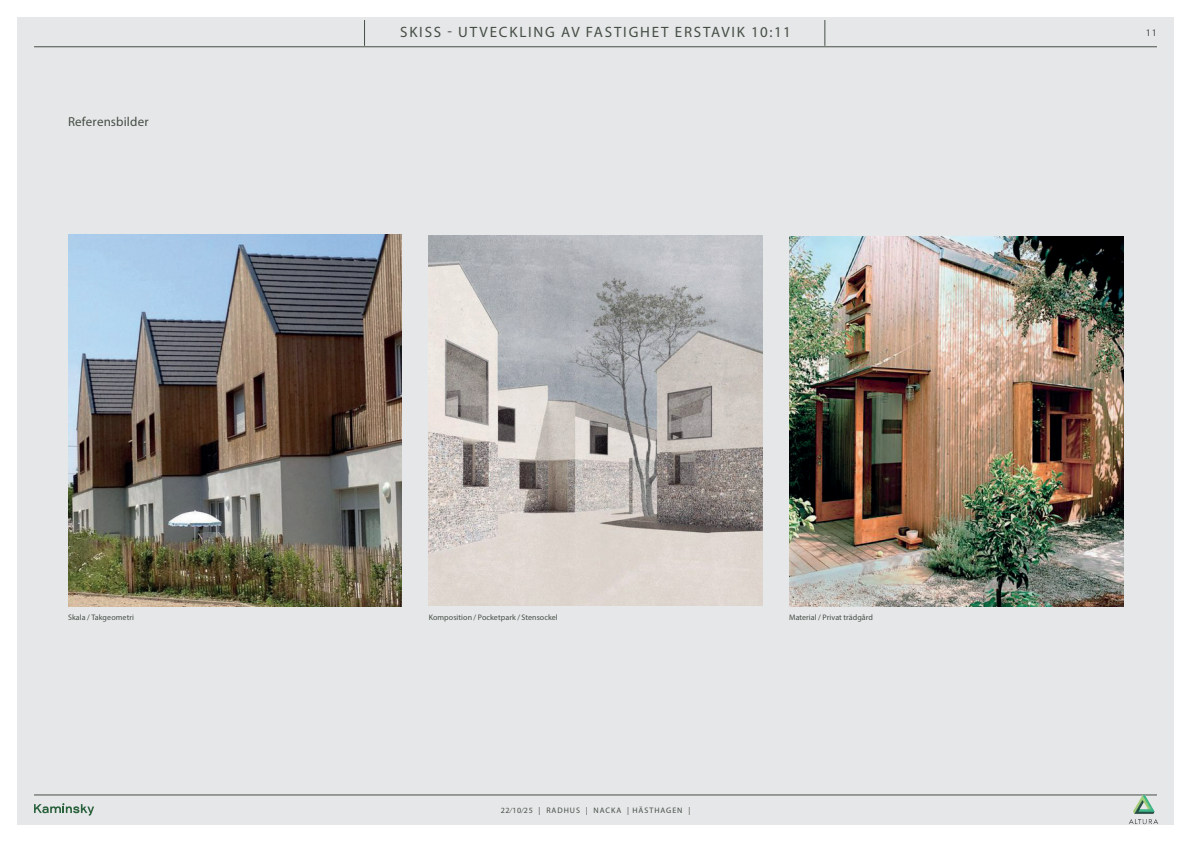
<style>
.page{position:relative;width:1191px;height:842px;background:#fff}
.page>*{position:absolute;margin:0;border:0;box-sizing:border-box;transform-origin:0 0}
.t1{font:15px "Myriad Pro";letter-spacing:.12em;color:#454e45}
.t2{font:13px "Myriad Pro";letter-spacing:.015em;color:#454e45}
.t3{font:10px "Myriad Pro";color:#454e45}
.t4{font:8px "Myriad Pro";letter-spacing:.01em;color:#454e45}
.t5{font:8px "Myriad Pro";letter-spacing:.12em;color:#454e45}
</style>
<div class="page">
<div style="left:17px;top:17px;width:1157px;height:808px;background:#e6e7e9"></div>
<svg style="left:34px;top:803px;width:60px;height:13px"></svg>
<hr style="left:34px;top:795px;width:1123px;height:1px;background:#454e45">
<hr style="left:34px;top:47px;width:1123px;height:1px;background:#454e45">
<svg style="left:364px;top:20px;width:1px;height:26px"></svg>
<svg style="left:824px;top:20px;width:1px;height:26px"></svg>
<img style="left:1127px;top:794px;width:32px;height:31px">
<img style="left:68px;top:235px;width:333px;height:371px">
<img style="left:789px;top:236px;width:334px;height:370px">
<img style="left:429px;top:236px;width:334px;height:370px">
<h2 class="t2" style="left:68px;top:114px;width:82px">Referensbilder</h2>
<h1 class="t1" style="left:400px;top:23px;width:392px">SKISS - UTVECKLING AV FASTIGHET ERSTAVIK 10:11</h1>
<p class="t3" style="left:1145px;top:27px;width:13px">11</p>
<p class="t4" style="left:68px;top:612px;width:67px">Skala / Takgeometri</p>
<p class="t4" style="left:429px;top:612px;width:131px">Komposition / Pocketpark / Stensockel</p>
<p class="t4" style="left:789px;top:612px;width:85px">Material / Privat trädgård</p>
<p class="t5" style="left:501px;top:805px;width:191px">22⁄10⁄25 | RADHUS | NACKA | HÄSTHAGEN |</p>
</div>
